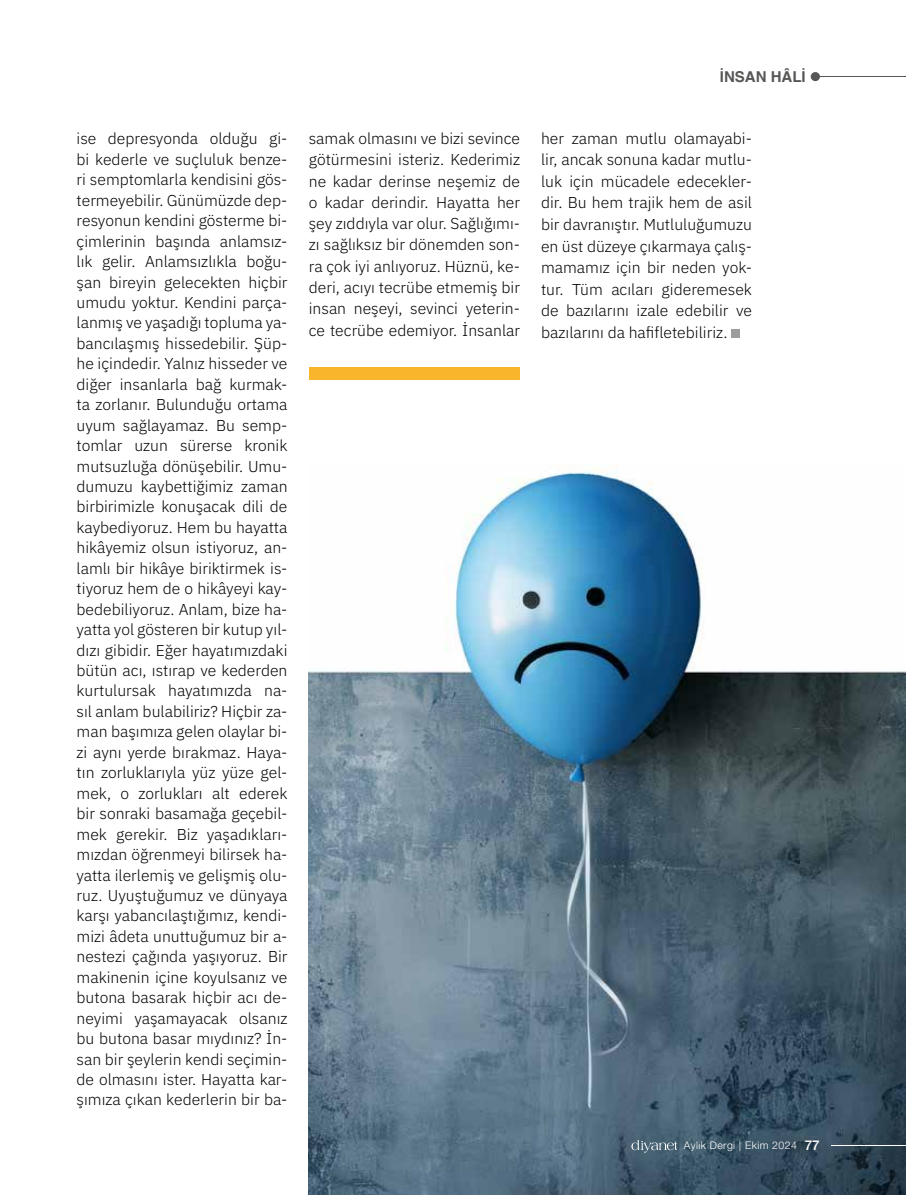
<style>
.page{position:relative;width:906px;height:1195px;background:#fff}
.page>*{position:absolute;margin:0;border:0;box-sizing:border-box;transform-origin:0 0}
.t1{font:300 15.75px/20.4px "IBM Plex Sans";color:#000;text-align:justify}
.t2{font:700 15px "Helvetica";color:#575756}
.t3{font:300 10.5px "Helvetica Neue LT Pro";letter-spacing:.04em;color:#fff}
.s1{font-weight:500;font-size:13.5px}
</style>
<div class="page">
<img style="left:309px;top:468px;width:597px;height:727px">
<div style="left:731px;top:330px;width:9px;height:8px;background:#9d9d9c"></div>
<div style="left:309px;top:368px;width:211px;height:12px;background:#f9b62d"></div>
<hr style="left:831px;top:1145px;width:75px;height:1px;background:#fff">
<svg style="left:631px;top:1140px;width:46px;height:13px"></svg>
<hr style="left:820px;top:76px;width:86px;height:1px;background:#575756">
<div style="left:810px;top:72px;width:10px;height:9px;background:#575756;border-radius:50%"></div>
<p class="t2" style="left:720px;top:67px;width:87px">İNSAN HÂLİ</p>
<p class="t1" style="left:77px;top:127px;width:212px">ise depresyonda olduğu gi&shy;bi kederle ve suçluluk benze&shy;ri semptomlarla kendisini gös&shy;termeyebilir. Günümüzde dep&shy;resyonun kendini gösterme bi&shy;çimlerinin başında anlamsız&shy;lık gelir. Anlamsızlıkla boğu&shy;şan bireyin gelecekten hiçbir umudu yoktur. Kendini parça&shy;lanmış ve yaşadığı topluma ya&shy;bancılaşmış hissedebilir. Şüp&shy;he içindedir. Yalnız hisseder ve diğer insanlarla bağ kurmak&shy;ta zorlanır. Bulunduğu ortama uyum sağlayamaz. Bu semp&shy;tomlar uzun sürerse kronik mutsuzluğa dönüşebilir. Umu&shy;dumuzu kaybettiğimiz zaman birbirimizle konuşacak dili de kaybediyoruz. Hem bu hayatta hikâyemiz olsun istiyoruz, an&shy;lamlı bir hikâye biriktirmek is&shy;tiyoruz hem de o hikâyeyi kay&shy;bedebiliyoruz. Anlam, bize ha&shy;yatta yol gösteren bir kutup yıl&shy;dızı gibidir. Eğer hayatımızdaki bütün acı, ıstırap ve kederden kurtulursak hayatımızda na&shy;sıl anlam bulabiliriz? Hiçbir za&shy;man başımıza gelen olaylar bi&shy;zi aynı yerde bırakmaz. Haya&shy;tın zorluklarıyla yüz yüze gel&shy;mek, o zorlukları alt ederek bir sonraki basamağa geçebil&shy;mek gerekir. Biz yaşadıkları&shy;mızdan öğrenmeyi bilirsek ha&shy;yatta ilerlemiş ve gelişmiş olu&shy;ruz. Uyuştuğumuz ve dünyaya karşı yabancılaştığımız, kendi&shy;mizi âdeta unuttuğumuz bir a&shy;nestezi çağında yaşıyoruz. Bir makinenin içine koyulsanız ve butona basarak hiçbir acı de&shy;neyimi yaşamayacak olsanız bu butona basar mıydınız? İn&shy;san bir şeylerin kendi seçimin&shy;de olmasını ister. Hayatta kar&shy;şımıza çıkan kederlerin bir ba-</p>
<p class="t1" style="left:309px;top:126px;width:213px;line-height:21.3px">samak olmasını ve bizi sevince götürmesini isteriz. Kederimiz ne kadar derinse neşemiz de o kadar derindir. Hayatta her şey zıddıyla var olur. Sağlığımı&shy;zı sağlıksız bir dönemden son&shy;ra çok iyi anlıyoruz. Hüznü, ke&shy;deri, acıyı tecrübe etmemiş bir insan neşeyi, sevinci yeterin&shy;ce tecrübe edemiyor. İnsanlar</p>
<p class="t1" style="left:541px;top:126px;width:212px;line-height:21.6px">her zaman mutlu olamayabi&shy;lir, ancak sonuna kadar mutlu&shy;luk için mücadele edecekler&shy;dir. Bu hem trajik hem de asil bir davranıştır. Mutluluğumuzu en üst düzeye çıkarmaya çalış&shy;mamamız için bir neden yok&shy;tur. Tüm acıları gideremesek de bazılarını izale edebilir ve bazılarını da hafifletebiliriz.</p>
<p class="t3" style="left:684px;top:1138px;width:137px">Aylık Dergi | Ekim 2024 <span class="s1">77</span></p>
</div>
